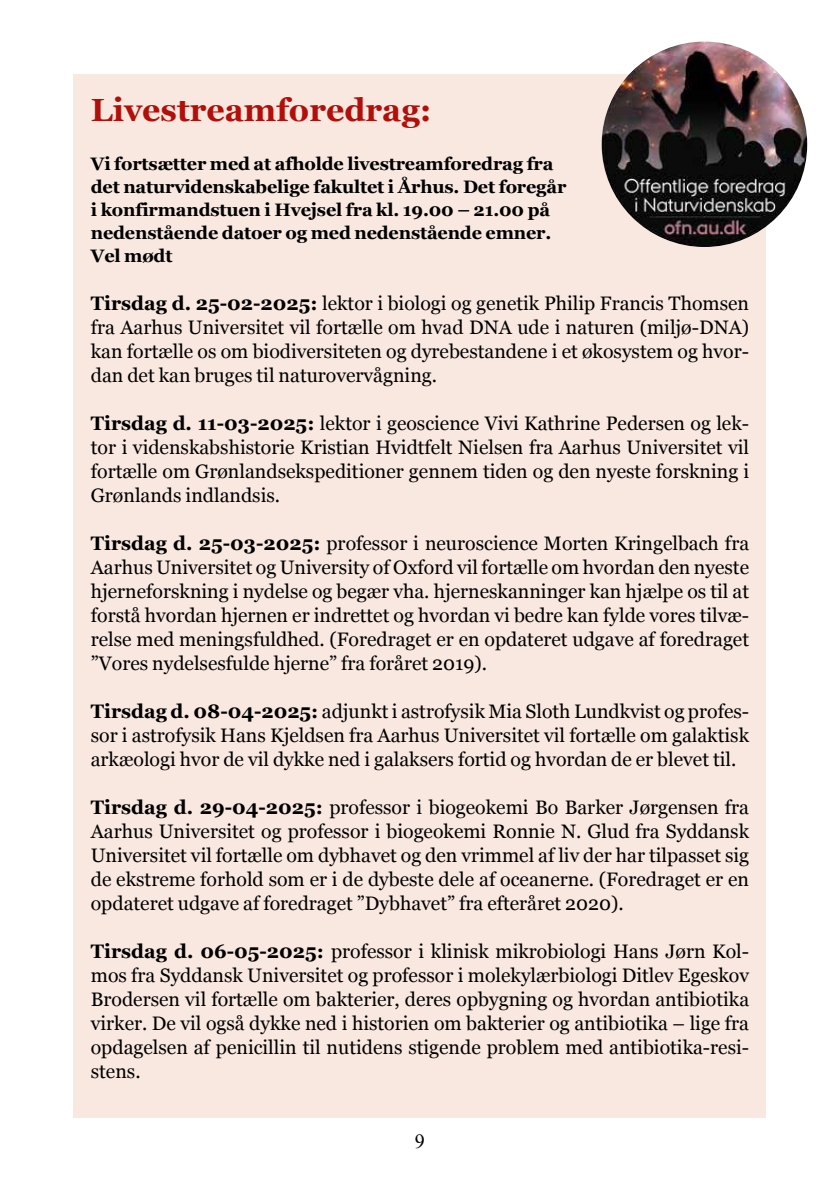
<style>
.page{position:relative;width:840px;height:1191px;background:#fff}
.page>*{position:absolute;margin:0;border:0;box-sizing:border-box;transform-origin:0 0}
.t1{font:700 32px "Georgia";color:#b20f0a}
.t2{font:20px "Times New Roman";color:#000}
.t3{font:19.6px/24px "Georgia";color:#000;text-align:justify}
.t4{font:700 18px/23px "Georgia";letter-spacing:-.01em;color:#000}
.s1{font-weight:700}
</style>
<div class="page">
<div style="left:74px;top:74px;width:691px;height:1043px;background:#f8e8e0"></div>
<img style="left:601px;top:42px;width:205px;height:205px;border-radius:103px">
<h1 class="t1" style="left:91px;top:86px;width:342px">Livestreamforedrag:</h1>
<p class="t4" style="left:91px;top:151px;width:477px">Vi fortsætter med at afholde livestreamforedrag fra det naturvidenskabelige fakultet i Århus. Det foregår i konfirmandstuen i Hvejsel fra kl. 19.00 – 21.00 på nedenstående datoer og med nedenstående emner.<br>Vel mødt</p>
<p class="t3" style="left:91px;top:290px;width:659px"><span class="s1">Tirsdag d. 25-02-2025:</span> lektor i biologi og genetik Philip Francis Thomsen fra Aarhus Universitet vil fortælle om hvad DNA ude i naturen (miljø-DNA) kan fortælle os om biodiversiteten og dyrebestandene i et økosystem og hvor&shy;dan det kan bruges til naturovervågning.</p>
<p class="t3" style="left:91px;top:410px;width:659px"><span class="s1">Tirsdag d. 11-03-2025:</span> lektor i geoscience Vivi Kathrine Pedersen og lek&shy;tor i videnskabshistorie Kristian Hvidtfelt Nielsen fra Aarhus Universitet vil fortælle om Grønlandsekspeditioner gennem tiden og den nyeste forskning i Grønlands indlandsis.</p>
<p class="t3" style="left:91px;top:530px;width:659px"><span class="s1">Tirsdag d. 25-03-2025:</span> professor i neuroscience Morten Kringelbach fra Aarhus Universitet og University of Oxford vil fortælle om hvordan den nyeste hjerneforskning i nydelse og begær vha. hjerneskanninger kan hjælpe os til at forstå hvordan hjernen er indrettet og hvordan vi bedre kan fylde vores tilvæ&shy;relse med meningsfuldhed. (Foredraget er en opdateret udgave af foredraget ”Vores nydelsesfulde hjerne” fra foråret 2019).</p>
<p class="t3" style="left:91px;top:698px;width:659px"><span class="s1">Tirsdag d. 08-04-2025:</span> adjunkt i astrofysik Mia Sloth Lundkvist og profes&shy;sor i astrofysik Hans Kjeldsen fra Aarhus Universitet vil fortælle om galaktisk arkæologi hvor de vil dykke ned i galaksers fortid og hvordan de er blevet til.</p>
<p class="t3" style="left:91px;top:794px;width:659px"><span class="s1">Tirsdag d. 29-04-2025:</span> professor i biogeokemi Bo Barker Jørgensen fra Aarhus Universitet og professor i biogeokemi Ronnie N. Glud fra Syddansk Universitet vil fortælle om dybhavet og den vrimmel af liv der har tilpasset sig de ekstreme forhold som er i de dybeste dele af oceanerne. (Foredraget er en opdateret udgave af foredraget ”Dybhavet” fra efteråret 2020).</p>
<p class="t3" style="left:91px;top:938px;width:659px"><span class="s1">Tirsdag d. 06-05-2025:</span> professor i klinisk mikrobiologi Hans Jørn Kol&shy;mos fra Syddansk Universitet og professor i molekylærbiologi Ditlev Egeskov Brodersen vil fortælle om bakterier, deres opbygning og hvordan antibiotika virker. De vil også dykke ned i historien om bakterier og antibiotika – lige fra opdagelsen af penicillin til nutidens stigende problem med antibiotika-resi&shy;stens.</p>
<p class="t2" style="left:415px;top:1127px;width:11px">9</p>
</div>
